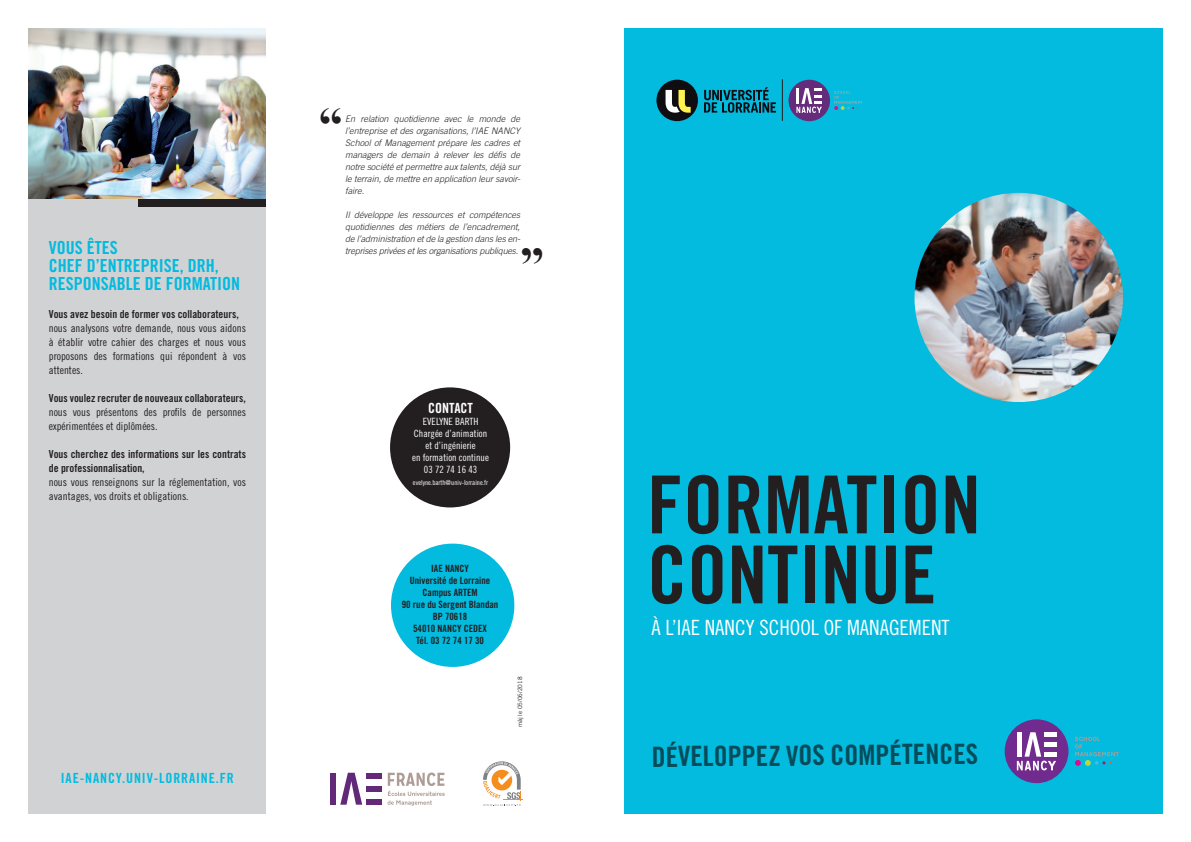
<style>
.page{position:relative;width:1191px;height:842px;background:#fff}
.page>*{position:absolute;margin:0;border:0;box-sizing:border-box;transform-origin:0 0}
.t1{font:80px/70px "Trade Gothic LT Std Bd Cn 20";color:#231f20}
.t2{font:700 48px "Times New Roman";color:#231f20}
.t3{font:28px "Trade Gothic LT Std Bd Cn 20";letter-spacing:-.01em;color:#064c5b}
.t4{font:21px "Trade Gothic LT Std Cn 18";color:#fff}
.t5{font:18px/18px "Trade Gothic LT Std Bd Cn 20";color:#02bbdf}
.t6{font:14px "Trade Gothic LT Std Bd Cn 20";letter-spacing:.06em;color:#02bbdf}
.t7{font:14px "Trade Gothic LT Std Bd Cn 20";color:#fff}
.t8{font:11px/14px "Trade Gothic LT Std Cn 18";color:#231f20}
.t9{font:11px/14px "Trade Gothic LT Std Bd Cn 20";color:#231f20}
.t10{font:10px/12px "Trade Gothic LT Std Bd Cn 20";color:#231f20;text-align:right}
.t11{font:10px "Trade Gothic LT Std Cn 18";color:#fff}
.t12{font:italic 300 9px/12px "Trade Gothic LT Std";color:#231f20;text-align:justify}
.t13{font:7px "Trade Gothic LT Std Cn 18";color:#fff}
.t14{font:6px "Trade Gothic LT Std";color:#231f20}
</style>
<div class="page">
<div style="left:624px;top:28px;width:538px;height:786px;background:#02bbdf"></div>
<svg style="left:704px;top:87px;width:72px;height:26px"></svg>
<div style="left:656px;top:80px;width:42px;height:41px;background:#0f0c12;border-radius:50%"></div>
<svg style="left:665px;top:90px;width:25px;height:23px"></svg>
<hr style="left:782px;top:79px;width:1px;height:42px;background:#231f20">
<div style="left:788px;top:80px;width:42px;height:41px;background:#652c7b;border-radius:50%"></div>
<svg style="left:796px;top:88px;width:26px;height:25px"></svg>
<svg style="left:834px;top:91px;width:28px;height:19px"></svg>
<img style="left:914px;top:193px;width:209px;height:209px">
<div style="left:1004px;top:719px;width:64px;height:64px;background:#712a8d;border-radius:50%"></div>
<svg style="left:1016px;top:732px;width:40px;height:38px"></svg>
<svg style="left:1074px;top:737px;width:44px;height:29px"></svg>
<div style="left:391px;top:544px;width:123px;height:123px;background:#02bbdf;border-radius:50%"></div>
<div style="left:390px;top:387px;width:120px;height:120px;background:#231f20;border-radius:50%"></div>
<div style="left:28px;top:199px;width:237px;height:615px;background:#d1d2d4"></div>
<img style="left:28px;top:28px;width:237px;height:171px">
<div style="left:138px;top:199px;width:128px;height:8px;background:#231f20"></div>
<div style="left:330px;top:773px;width:6px;height:32px;background:#622978"></div>
<svg style="left:340px;top:773px;width:22px;height:32px"></svg>
<div style="left:366px;top:773px;width:16px;height:5px;background:#622978"></div>
<div style="left:366px;top:799px;width:16px;height:6px;background:#622978"></div>
<div style="left:366px;top:786px;width:16px;height:5px;background:#622978"></div>
<svg style="left:387px;top:772px;width:58px;height:34px"></svg>
<svg style="left:483px;top:761px;width:40px;height:45px"></svg>
<h3 class="t5" style="left:49px;top:238px;width:193px">Vous êtes<br>chef d’entreprise, DRH, responsable de formation</h3>
<p class="t9" style="left:49px;top:307px;width:191px">Vous avez besoin de former vos collaborateurs,</p>
<p class="t8" style="left:49px;top:321px;width:199px;text-align:justify">nous analysons votre demande, nous vous aidons à établir votre cahier des charges et nous vous proposons des formations qui répondent à vos attentes.</p>
<p class="t9" style="left:49px;top:391px;width:199px">Vous voulez recruter de nouveaux collaborateurs,</p>
<p class="t8" style="left:49px;top:405px;width:199px">nous vous présentons des profils de personnes expérimentées et diplômées.</p>
<p class="t9" style="left:49px;top:447px;width:199px">Vous cherchez des informations sur les contrats de professionnalisation,</p>
<p class="t8" style="left:49px;top:475px;width:199px">nous vous renseignons sur la réglementation, vos avantages, vos droits et obligations.</p>
<h3 class="t6" style="left:61px;top:770px;width:113px">iae-nancy.univ-LORRAINE</h3>
<h3 class="t6" style="left:216px;top:770px;width:20px">.fr</h3>
<h2 class="t2" style="left:319px;top:92px;width:25px">“</h2>
<p class="t12" style="left:345px;top:113px;width:176px">En relation quotidienne avec le monde de l’entreprise et des organisations, l’IAE NANCY School of Management prépare les cadres et managers de demain à relever les défis de notre société et permettre aux talents, déjà sur le terrain, de mettre en application leur savoir&shy;faire.</p>
<p class="t12" style="left:345px;top:209px;width:176px">Il développe les ressources et compétences quotidiennes des métiers de l’encadrement, de l’administration et de la gestion dans les en&shy;treprises privées et les organisations publiques.</p>
<h2 class="t2" style="left:520px;top:231px;width:25px">”</h2>
<h3 class="t7" style="left:428px;top:400px;width:46px">contact</h3>
<p class="t11" style="left:423px;top:416px;width:14px">Evelyne</p>
<p class="t11" style="left:455px;top:416px;width:23px">Barth</p>
<p class="t11" style="left:414px;top:428px;width:75px">Chargée d’animation</p>
<p class="t11" style="left:425px;top:440px;width:51px">et d’ingénierie</p>
<p class="t11" style="left:412px;top:452px;width:78px">en formation continue</p>
<p class="t11" style="left:424px;top:464px;width:55px">03 72 74 16 43</p>
<p class="t13" style="left:413px;top:478px;width:77px">evelyne.barth@univ-lorraine.fr</p>
<p class="t10" style="left:431px;top:563px;width:39px">IAE nancy</p>
<p class="t10" style="left:410px;top:575px;width:82px">Université de Lorraine</p>
<p class="t10" style="left:422px;top:587px;width:37px">Campus ARTEM</p>
<p class="t10" style="left:402px;top:599px;width:98px">90 rue du Sergent Blandan</p>
<p class="t10" style="left:433px;top:611px;width:36px">BP 70618</p>
<p class="t10" style="left:413px;top:623px;width:31px">54010 NANCY</p>
<p class="t10" style="left:416px;top:623px;width:72px">CEDEX<br>Tél. 03 72 74 17 30</p>
<p class="t14" style="left:516px;top:727px;width:52px;rotate:-90deg">màj le 05/06/2018</p>
<h1 class="t1" style="left:647px;top:469px;width:335px">formation continue</h1>
<h3 class="t4" style="left:651px;top:615px;width:300px">à L’IAE NANCY SCHOOL OF management</h3>
<h3 class="t3" style="left:651px;top:738px;width:326px">développez vos compétences</h3>
</div>
